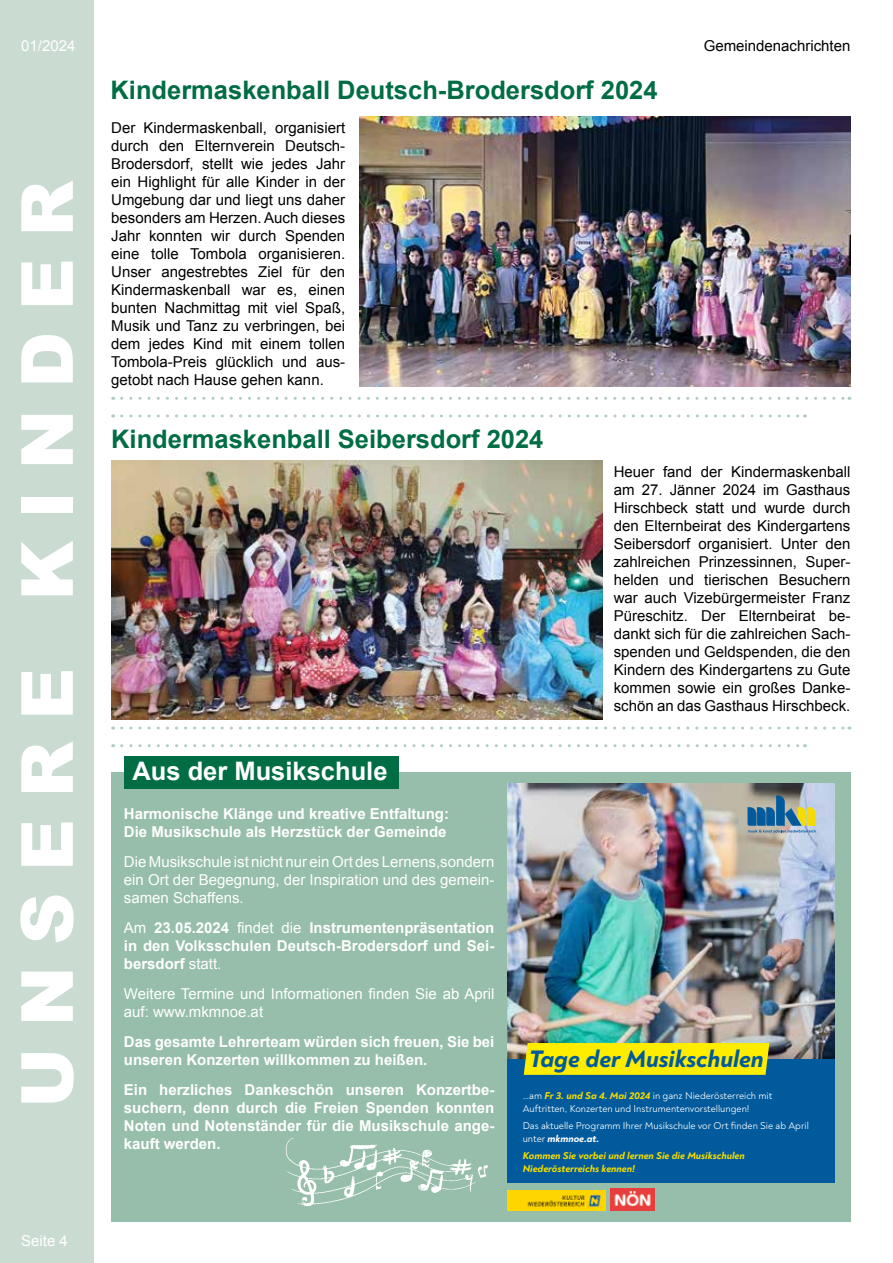
<style>
.page{position:relative;width:893px;height:1263px;background:#fff}
.page>*{position:absolute;margin:0;border:0;box-sizing:border-box;transform-origin:0 0}
.t1{font:900 72px "Arial";letter-spacing:.3em;color:#fff}
.t2{font:700 25.5px "Arial";color:#006d44}
.t3{font:700 25.5px "Arial";color:#fff}
.t4{font:italic 800 24.3px "Noah";color:#005a9b}
.t5{font:15px/18px "Arial";color:#000;text-align:justify}
.t6{font:700 15px/18px "Arial";color:#fff}
.t7{font:15px/18px "Arial";color:#fff;text-align:justify}
.t8{font:10.05px/13.5px "Noah";color:#fff}
.t9{font:italic 800 10.05px/13.5px "Noah";color:#f4db00}
.s1{font-weight:400}
.s2{font-weight:800;font-style:italic;color:#f4db00}
.s3{font-weight:800;font-style:italic}
</style>
<div class="page">
<div style="left:0;top:0;width:94px;height:1263px;background:#cadcd2"></div>
<img style="left:359px;top:117px;width:491px;height:269px">
<img style="left:111px;top:461px;width:491px;height:258px">
<svg style="left:122px;top:397px;width:728px;height:3px"></svg>
<svg style="left:122px;top:414px;width:683px;height:3px"></svg>
<svg style="left:122px;top:726px;width:728px;height:3px"></svg>
<svg style="left:122px;top:744px;width:683px;height:3px"></svg>
<div style="left:111px;top:772px;width:740px;height:449px;background:#96beab"></div>
<div style="left:124px;top:756px;width:274px;height:32px;background:#006d44"></div>
<div style="left:507px;top:1002px;width:328px;height:180px;background:#005a9b"></div>
<img style="left:507px;top:784px;width:328px;height:275px">
<svg style="left:748px;top:795px;width:68px;height:37px;background:#7c9895"></svg>
<img style="left:507px;top:1191px;width:99px;height:20px">
<svg style="left:521px;top:1040px;width:251px;height:35px;background:#ebe112"></svg>
<img style="left:610px;top:1188px;width:44px;height:23px">
<img style="left:285px;top:1138px;width:203px;height:69px">
<p class="t7" style="left:21px;top:37px;width:56px">01/2024</p>
<h1 class="t1" style="left:-5px;top:1108px;width:929px;rotate:-90deg">UNSERE KINDER</h1>
<p class="t7" style="left:21px;top:1232px;width:48px">Seite 4</p>
<h2 class="t2" style="left:111px;top:74px;width:548px">Kindermaskenball Deutsch-Brodersdorf 2024</h2>
<p class="t5" style="left:111px;top:119px;width:235px">Der Kindermaskenball, organisiert durch den Elternverein Deutsch-Brodersdorf, stellt wie jedes Jahr ein Highlight für alle Kinder in der Umgebung dar und liegt uns daher besonders am Herzen. Auch dieses Jahr konnten wir durch Spenden eine tolle Tombola organisieren.<br>Unser angestrebtes Ziel für den Kindermaskenball war es, einen bunten Nachmittag mit viel Spaß, Musik und Tanz zu verbringen, bei dem jedes Kind mit einem tollen Tombola-Preis glücklich und aus&shy;getobt nach Hause gehen kann.</p>
<h2 class="t2" style="left:111px;top:422px;width:434px">Kindermaskenball Seibersdorf 2024</h2>
<p class="t5" style="left:704px;top:37px;width:148px">Gemeindenachrichten</p>
<h2 class="t3" style="left:132px;top:754px;width:257px">Aus der Musikschule</h2>
<p class="t6" style="left:124px;top:805px;width:327px">Harmonische Klänge und kreative Entfaltung:<br>Die Musikschule als Herzstück der Gemeinde</p>
<p class="t7" style="left:124px;top:852px;width:372px">Die Musikschule ist nicht nur ein Ort des Lernens,sondern ein Ort der Begegnung, der Inspiration und des gemein&shy;samen Schaffens.</p>
<p class="t6" style="left:124px;top:919px;width:372px;text-align:justify"><span class="s1">Am</span> 23.05.2024 <span class="s1">findet die</span> Instrumentenpräsentation in den Volksschulen Deutsch-Brodersdorf und Sei&shy;bersdorf <span class="s1">statt.</span></p>
<p class="t7" style="left:124px;top:984px;width:372px">Weitere Termine und Informationen finden Sie ab April auf: www.mkmnoe.at</p>
<p class="t6" style="left:124px;top:1033px;width:372px">Das gesamte Lehrerteam würden sich freuen, Sie bei unseren Konzerten willkommen zu heißen.</p>
<p class="t6" style="left:124px;top:1081px;width:372px;text-align:justify">Ein herzliches Dankeschön unseren Konzertbe&shy;suchern, denn durch die Freien Spenden konnten Noten und Notenständer für die Musikschule ange&shy;kauft werden.</p>
<p class="t5" style="left:614px;top:463px;width:238px">Heuer fand der Kindermaskenball am 27. Jänner 2024 im Gasthaus Hirschbeck statt und wurde durch den Elternbeirat des Kindergartens Seibersdorf organisiert. Unter den zahlreichen Prinzessinnen, Super&shy;helden und tierischen Besuchern war auch Vizebürgermeister Franz Püreschitz. Der Elternbeirat be&shy;dankt sich für die zahlreichen Sach&shy;spenden und Geldspenden, die den Kindern des Kindergartens zu Gute kommen sowie ein großes Danke&shy;schön an das Gasthaus Hirschbeck.</p>
<h3 class="t4" style="left:529px;top:1043px;width:236px">Tage der Musikschulen</h3>
<p class="t8" style="left:523px;top:1088px;width:251px">…am <span class="s2">Fr 3. und Sa 4. Mai 2024</span> in ganz Niederösterreich mit<br>Auftritten, Konzerten und Instrumentenvorstellungen!</p>
<p class="t8" style="left:523px;top:1118px;width:288px">Das aktuelle Programm Ihrer Musikschule vor Ort finden Sie ab April unter <span class="s3">mkmnoe.at.</span></p>
<p class="t9" style="left:523px;top:1148px;width:224px">Kommen Sie vorbei und lernen Sie die Musikschulen<br>Niederösterreichs kennen!</p>
</div>
